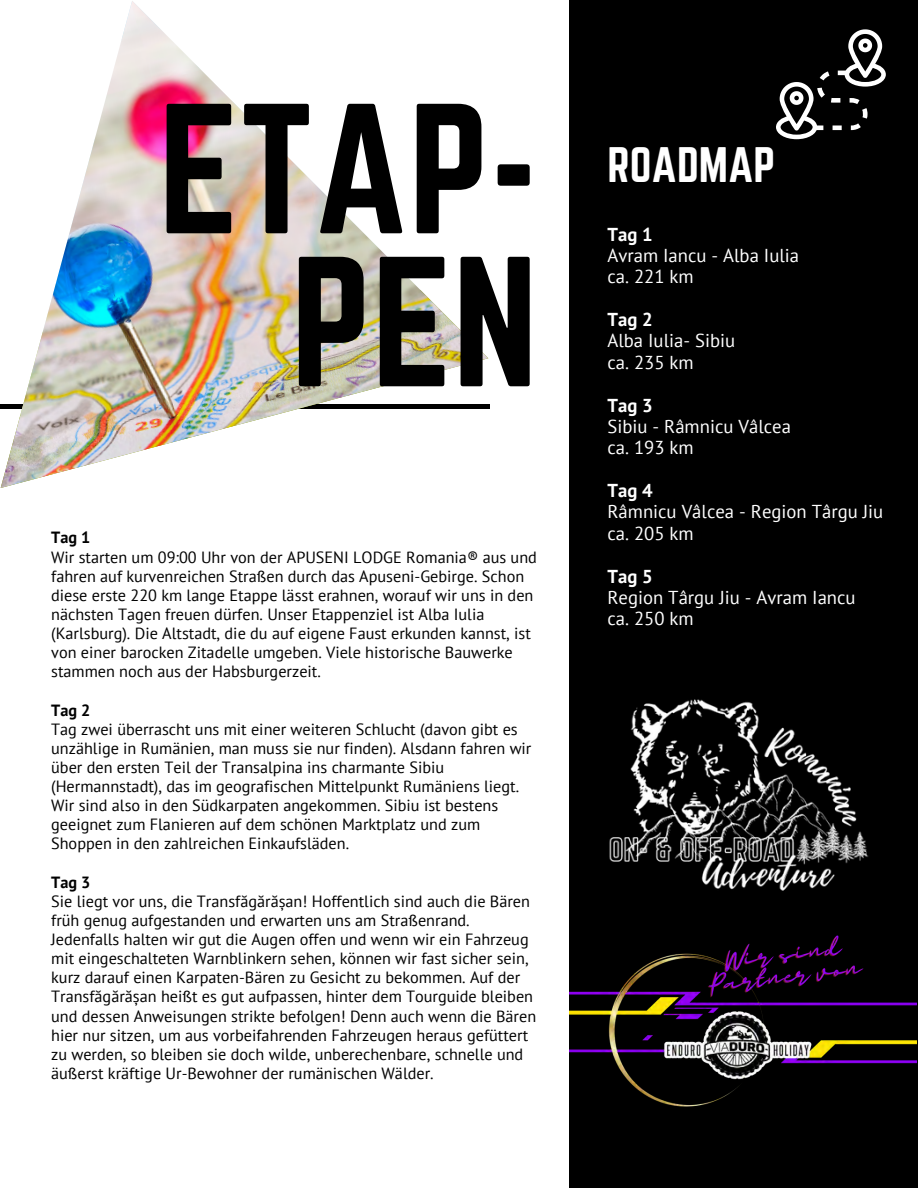
<style>
.page{position:relative;width:918px;height:1188px;background:#fff}
.page>*{position:absolute;margin:0;border:0;box-sizing:border-box;transform-origin:0 0}
.t1{font:161.85px/153px "Norwester";color:#000;text-align:right}
.t2{font:43.65px "Norwester";color:#fff}
.t3{font:18.6px "PT Sans";color:#fff}
.t4{font:700 18.6px "PT Sans";color:#fff}
.t5{font:16.2px/19px "PT Sans";color:#000}
.t6{font:700 16.2px "PT Sans";color:#000}
</style>
<div class="page">
<div style="left:570px;top:0;width:348px;height:1188px;background:#000"></div>
<hr style="left:0;top:405px;width:489px;height:3px;background:#000">
<img style="left:1px;top:1px;width:487px;height:487px">
<svg style="left:776px;top:29px;width:110px;height:110px"></svg>
<img style="left:609px;top:699px;width:260px;height:192px">
<img style="left:570px;top:935px;width:346px;height:172px">
<p class="t1" style="left:159px;top:92px;width:381px">ETAP-<br>PEN</p>
<p class="t6" style="left:51px;top:527px;width:41px">Tag 1</p>
<p class="t5" style="left:51px;top:547px;width:487px">Wir starten um 09:00 Uhr von der APUSENI LODGE Romania® aus und fahren auf kurvenreichen Straßen durch das Apuseni-Gebirge. Schon diese erste 220 km lange Etappe lässt erahnen, worauf wir uns in den nächsten Tagen freuen dürfen. Unser Etappenziel ist Alba Iulia (Karlsburg). Die Altstadt, die du auf eigene Faust erkunden kannst, ist von einer barocken Zitadelle umgeben. Viele historische Bauwerke stammen noch aus der Habsburgerzeit.</p>
<p class="t6" style="left:51px;top:699px;width:41px">Tag 2</p>
<p class="t5" style="left:51px;top:719px;width:482px">Tag zwei überrascht uns mit einer weiteren Schlucht (davon gibt es unzählige in Rumänien, man muss sie nur finden). Alsdann fahren wir über den ersten Teil der Transalpina ins charmante Sibiu (Hermannstadt), das im geografischen Mittelpunkt Rumäniens liegt.<br>Wir sind also in den Südkarpaten angekommen. Sibiu ist bestens geeignet zum Flanieren auf dem schönen Marktplatz und zum Shoppen in den zahlreichen Einkaufsläden.</p>
<p class="t6" style="left:51px;top:871px;width:41px">Tag 3</p>
<p class="t5" style="left:51px;top:891px;width:487px">Sie liegt vor uns, die Transfăgărășan! Hoffentlich sind auch die Bären früh genug aufgestanden und erwarten uns am Straßenrand.<br>Jedenfalls halten wir gut die Augen offen und wenn wir ein Fahrzeug mit eingeschalteten Warnblinkern sehen, können wir fast sicher sein, kurz darauf einen Karpaten-Bären zu Gesicht zu bekommen. Auf der Transfăgărășan heißt es gut aufpassen, hinter dem Tourguide bleiben und dessen Anweisungen strikte befolgen! Denn auch wenn die Bären hier nur sitzen, um aus vorbeifahrenden Fahrzeugen heraus gefüttert zu werden, so bleiben sie doch wilde, unberechenbare, schnelle und äußerst kräftige Ur-Bewohner der rumänischen Wälder.</p>
<p class="t2" style="left:607px;top:139px;width:169px">ROADMAP</p>
<p class="t4" style="left:607px;top:222px;width:47px">Tag 1</p>
<p class="t3" style="left:607px;top:243px;width:193px">Avram Iancu - Alba Iulia</p>
<p class="t3" style="left:607px;top:264px;width:88px">ca. 221 km</p>
<p class="t4" style="left:607px;top:307px;width:47px">Tag 2</p>
<p class="t3" style="left:607px;top:328px;width:129px">Alba Iulia- Sibiu</p>
<p class="t3" style="left:607px;top:350px;width:88px">ca. 235 km</p>
<p class="t4" style="left:607px;top:393px;width:47px">Tag 3</p>
<p class="t3" style="left:607px;top:414px;width:185px">Sibiu - Râmnicu Vâlcea</p>
<p class="t3" style="left:607px;top:435px;width:88px">ca. 193 km</p>
<p class="t4" style="left:607px;top:478px;width:47px">Tag 4</p>
<p class="t3" style="left:607px;top:499px;width:277px">Râmnicu Vâlcea - Region Târgu Jiu</p>
<p class="t3" style="left:607px;top:521px;width:88px">ca. 205 km</p>
<p class="t4" style="left:607px;top:564px;width:47px">Tag 5</p>
<p class="t3" style="left:607px;top:585px;width:250px">Region Târgu Jiu - Avram Iancu</p>
<p class="t3" style="left:607px;top:606px;width:88px">ca. 250 km</p>
</div>
